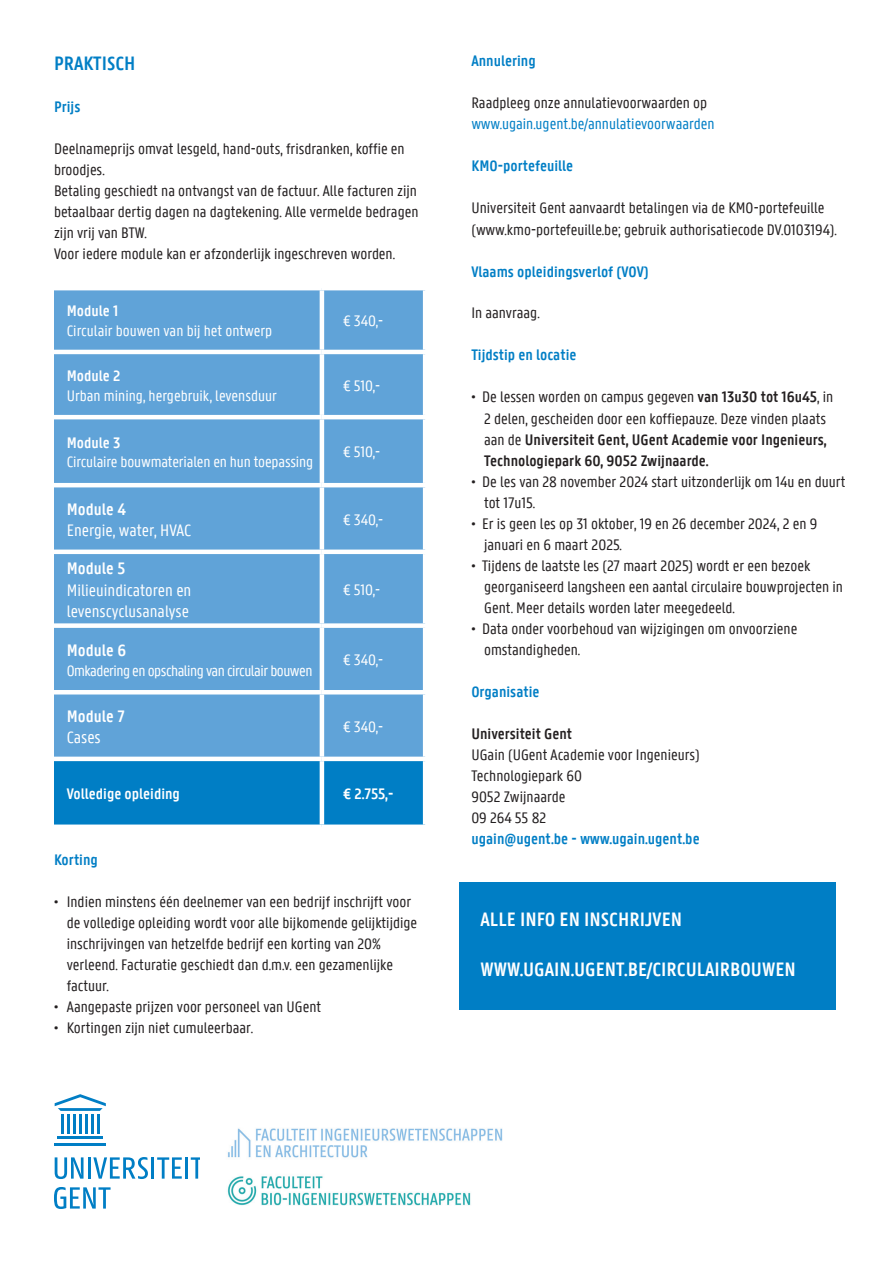
<style>
.page{position:relative;width:893px;height:1263px;background:#fff}
.page>*{position:absolute;margin:0;border:0;box-sizing:border-box;transform-origin:0 0}
.t1{font:600 21px "U Gent Panno Text";color:#fff}
.t2{font:600 21px "U Gent Panno Text";color:#007ec5}
.t3{font:18px/21.6px "U Gent Panno Text";color:#fff}
.t4{font:600 18px "U Gent Panno Text";color:#fff}
.t5{font:16.5px/21px "U Gent Panno Text";color:#231f20}
.t6{font:600 16.5px/21px "U Gent Panno Text";color:#231f20}
.t7{font:16.5px "U Gent Panno Text";letter-spacing:-.01em;color:#fff}
.t8{font:600 16.5px "U Gent Panno Text";color:#007ec5}
.t9{font:600 16.5px "U Gent Panno Text";color:#fff}
.t10{font:16.5px "U Gent Panno Text";letter-spacing:-.03em;color:#fff}
.t11{font:16.5px "U Gent Panno Text";color:#007ec5}
.s1{font-weight:400}
</style>
<div class="page">
<div style="left:54px;top:290px;width:369px;height:467px;background:#60a3d8"></div>
<div style="left:54px;top:761px;width:369px;height:63px;background:#007ec5"></div>
<hr style="left:320px;top:290px;width:4px;height:60px;background:#fff">
<hr style="left:54px;top:350px;width:268px;height:4px;background:#fff">
<hr style="left:322px;top:350px;width:105px;height:4px;background:#fff">
<hr style="left:320px;top:354px;width:4px;height:61px;background:#fff">
<hr style="left:54px;top:415px;width:268px;height:4px;background:#fff">
<hr style="left:322px;top:415px;width:105px;height:4px;background:#fff">
<hr style="left:320px;top:419px;width:4px;height:64px;background:#fff">
<hr style="left:54px;top:483px;width:268px;height:4px;background:#fff">
<hr style="left:322px;top:483px;width:105px;height:4px;background:#fff">
<hr style="left:320px;top:487px;width:4px;height:62px;background:#fff">
<div style="left:54px;top:549px;width:268px;height:5px;background:#fff"></div>
<div style="left:322px;top:549px;width:105px;height:5px;background:#fff"></div>
<hr style="left:320px;top:554px;width:4px;height:69px;background:#fff">
<div style="left:54px;top:623px;width:268px;height:5px;background:#fff"></div>
<div style="left:322px;top:623px;width:105px;height:5px;background:#fff"></div>
<hr style="left:320px;top:628px;width:4px;height:62px;background:#fff">
<hr style="left:54px;top:690px;width:268px;height:4px;background:#fff">
<hr style="left:322px;top:690px;width:105px;height:4px;background:#fff">
<hr style="left:320px;top:694px;width:4px;height:63px;background:#fff">
<hr style="left:320px;top:761px;width:4px;height:63px;background:#fff">
<div style="left:459px;top:882px;width:377px;height:128px;background:#007ec5"></div>
<hr style="left:61px;top:1114px;width:3px;height:19px;background:#007ec5">
<hr style="left:67px;top:1114px;width:3px;height:19px;background:#007ec5">
<hr style="left:73px;top:1114px;width:3px;height:19px;background:#007ec5">
<hr style="left:79px;top:1114px;width:3px;height:19px;background:#007ec5">
<hr style="left:85px;top:1114px;width:3px;height:19px;background:#007ec5">
<hr style="left:91px;top:1114px;width:3px;height:19px;background:#007ec5">
<hr style="left:97px;top:1114px;width:3px;height:19px;background:#007ec5">
<hr style="left:55px;top:1142px;width:51px;height:3px;background:#007ec5">
<hr style="left:58px;top:1136px;width:45px;height:3px;background:#007ec5">
<svg style="left:55px;top:1094px;width:51px;height:17px"></svg>
<hr style="left:185px;top:1157px;width:3px;height:21px;background:#007ec5">
<hr style="left:151px;top:1157px;width:3px;height:21px;background:#007ec5">
<hr style="left:88px;top:1157px;width:3px;height:21px;background:#007ec5">
<svg style="left:54px;top:1187px;width:57px;height:22px"></svg>
<svg style="left:191px;top:1157px;width:9px;height:21px"></svg>
<svg style="left:157px;top:1157px;width:25px;height:21px"></svg>
<svg style="left:55px;top:1157px;width:29px;height:22px"></svg>
<svg style="left:93px;top:1157px;width:55px;height:22px"></svg>
<img style="left:227px;top:1176px;width:244px;height:30px">
<img style="left:227px;top:1128px;width:276px;height:30px">
<p class="t2" style="left:54px;top:51px;width:83px">PRAKTISCH</p>
<p class="t8" style="left:54px;top:97px;width:28px">Prijs</p>
<p class="t5" style="left:54px;top:138px;width:366px">Deelnameprijs omvat lesgeld, hand-outs, frisdranken, koffie en broodjes.<br>Betaling geschiedt na ontvangst van de factuur. Alle facturen zijn betaalbaar dertig dagen na dagtekening. Alle vermelde bedragen zijn vrij van BTW.<br>Voor iedere module kan er afzonderlijk ingeschreven worden.</p>
<p class="t9" style="left:67px;top:301px;width:53px">Module 1</p>
<p class="t7" style="left:67px;top:321px;width:207px">Circulair bouwen van bij het ontwerp</p>
<p class="t9" style="left:67px;top:366px;width:55px">Module 2</p>
<p class="t7" style="left:67px;top:386px;width:212px">Urban mining, hergebruik, levensduur</p>
<p class="t9" style="left:67px;top:432px;width:55px">Module 3</p>
<p class="t7" style="left:67px;top:452px;width:248px">Circulaire bouwmaterialen en hun toepassing</p>
<p class="t4" style="left:67px;top:498px;width:61px">Module 4</p>
<p class="t3" style="left:67px;top:519px;width:126px">Energie, water, HVAC</p>
<p class="t7" style="left:343px;top:311px;width:42px">€ 340,-</p>
<p class="t7" style="left:343px;top:376px;width:39px">€ 510,-</p>
<p class="t7" style="left:343px;top:442px;width:39px">€ 510,-</p>
<p class="t7" style="left:343px;top:510px;width:42px">€ 340,-</p>
<p class="t4" style="left:67px;top:557px;width:60px">Module 5</p>
<p class="t3" style="left:67px;top:579px;width:126px">Milieuindicatoren en levenscyclusanalyse</p>
<p class="t7" style="left:343px;top:580px;width:39px">€ 510,-</p>
<p class="t4" style="left:67px;top:639px;width:61px">Module 6</p>
<p class="t10" style="left:67px;top:660px;width:247px">Omkadering en opschaling van circulair bouwen</p>
<p class="t7" style="left:343px;top:650px;width:42px">€ 340,-</p>
<p class="t4" style="left:67px;top:705px;width:59px">Module 7</p>
<p class="t3" style="left:67px;top:726px;width:36px">Cases</p>
<p class="t7" style="left:343px;top:717px;width:42px">€ 340,-</p>
<p class="t9" style="left:67px;top:784px;width:115px">Volledige opleiding</p>
<p class="t9" style="left:343px;top:784px;width:52px">€ 2.755,-</p>
<p class="t8" style="left:54px;top:850px;width:45px">Korting</p>
<p class="t5" style="left:67px;top:891px;width:352px;text-indent:-13px">• Indien minstens één deelnemer van een bedrijf inschrijft voor de volledige opleiding wordt voor alle bijkomende gelijktijdige inschrijvingen van hetzelfde bedrijf een korting van 20% verleend. Facturatie geschiedt dan d.m.v. een gezamenlijke factuur.</p>
<p class="t5" style="left:54px;top:996px;width:269px">• Aangepaste prijzen voor personeel van UGent</p>
<p class="t5" style="left:54px;top:1017px;width:201px">• Kortingen zijn niet cumuleerbaar.</p>
<p class="t8" style="left:471px;top:51px;width:66px">Annulering</p>
<p class="t5" style="left:471px;top:92px;width:237px">Raadpleeg onze annulatievoorwaarden op</p>
<p class="t11" style="left:471px;top:114px;width:245px">www.ugain.ugent.be/annulatievoorwaarden</p>
<p class="t8" style="left:471px;top:156px;width:103px">KMO-portefeuille</p>
<p class="t5" style="left:471px;top:197px;width:367px">Universiteit Gent aanvaardt betalingen via de KMO-portefeuille (www.kmo-portefeuille.be; gebruik authorisatiecode DV.O103194).</p>
<p class="t8" style="left:471px;top:261px;width:179px">Vlaams opleidingsverlof (VOV)</p>
<p class="t5" style="left:471px;top:302px;width:70px">In aanvraag.</p>
<p class="t8" style="left:471px;top:345px;width:107px">Tijdstip en locatie</p>
<p class="t6" style="left:484px;top:386px;width:351px;text-indent:-13px"><span class="s1">• De lessen worden on campus gegeven</span> van 13u30 tot 16u45<span class="s1">, in 2 delen, gescheiden door een koffiepauze. Deze vinden plaats aan de</span> Universiteit Gent, UGent Academie voor Ingenieurs, Technologiepark 60, 9052 Zwijnaarde.</p>
<p class="t5" style="left:484px;top:470px;width:363px;text-indent:-13px">• De les van 28 november 2024 start uitzonderlijk om 14u en duurt tot 17u15.</p>
<p class="t5" style="left:484px;top:512px;width:335px;text-indent:-13px">• Er is geen les op 31 oktober, 19 en 26 december 2024, 2 en 9 januari en 6 maart 2025.</p>
<p class="t5" style="left:484px;top:554px;width:360px;text-indent:-13px">• Tijdens de laatste les (27 maart 2025) wordt er een bezoek georganiseerd langsheen een aantal circulaire bouwprojecten in<br>Gent. Meer details worden later meegedeeld.</p>
<p class="t5" style="left:484px;top:617px;width:315px;text-indent:-13px">• Data onder voorbehoud van wijzigingen om onvoorziene omstandigheden.</p>
<p class="t8" style="left:471px;top:681px;width:70px">Organisatie</p>
<p class="t6" style="left:471px;top:722px;width:102px">Universiteit Gent</p>
<p class="t5" style="left:471px;top:743px;width:230px">UGain (UGent Academie voor Ingenieurs)<br>Technologiepark 60<br>9052 Zwijnaarde<br>09 264 55 82</p>
<p class="t8" style="left:471px;top:828px;width:230px">ugain@ugent.be - www.ugain.ugent.be</p>
<p class="t1" style="left:480px;top:906px;width:203px">ALLE INFO EN INSCHRIJVEN</p>
<p class="t1" style="left:480px;top:957px;width:317px">WWW.UGAIN.UGENT.BE/CIRCULAIRBOUWEN</p>
</div>
